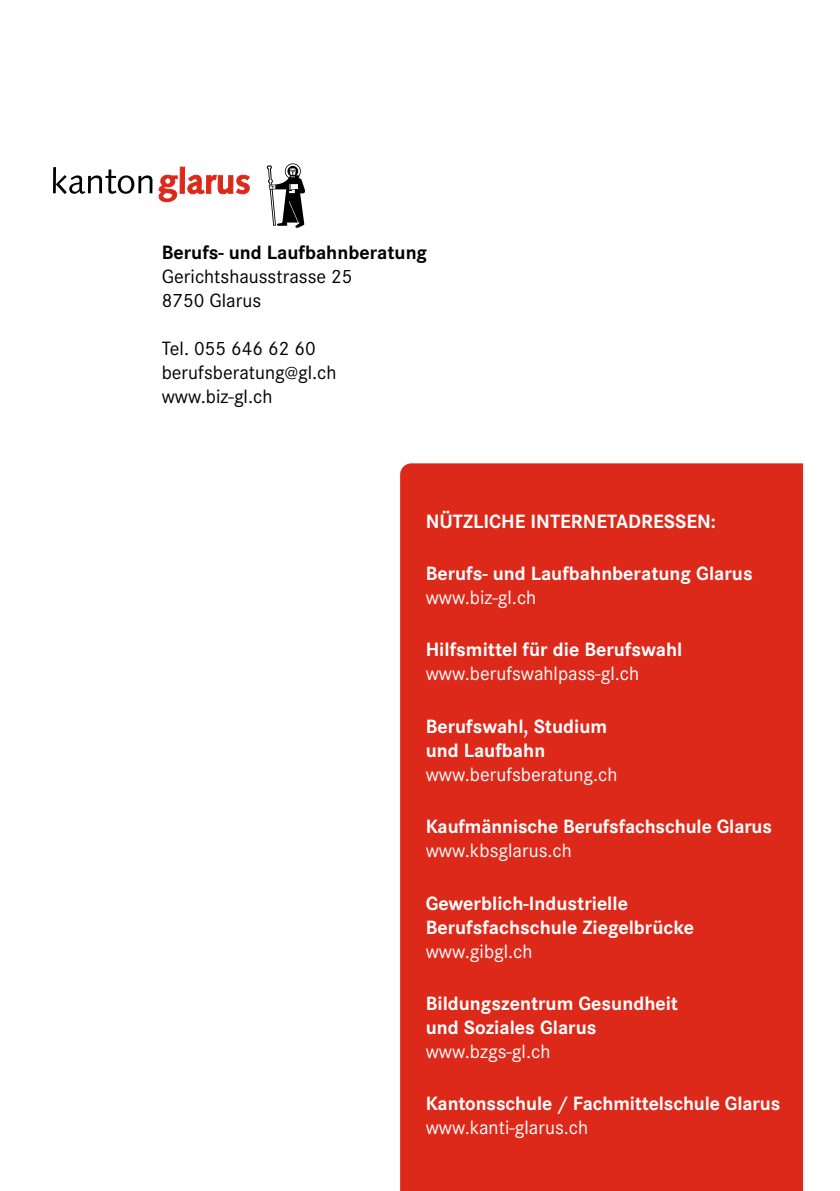
<style>
.page{position:relative;width:840px;height:1191px;background:#fff}
.page>*{position:absolute;margin:0;border:0;box-sizing:border-box;transform-origin:0 0}
.t1{font:700 20px/24px "Corporate S";color:#fff}
.t2{font:20px "Corporate S";color:#fff}
.t3{font:20px/24px "Corporate S";color:#000}
.t4{font:700 20px "Corporate S";color:#000}
.s1{font-size:18px}
</style>
<div class="page">
<svg style="left:53px;top:167px;width:99px;height:27px"></svg>
<svg style="left:158px;top:174px;width:20px;height:28px"></svg>
<hr style="left:180px;top:167px;width:4px;height:26px;background:#dc291a">
<div style="left:179px;top:167px;width:6px;height:27px;border:1px solid #dc291a"></div>
<svg style="left:187px;top:174px;width:63px;height:21px"></svg>
<svg style="left:267px;top:165px;width:38px;height:63px"></svg>
<div style="left:400px;top:463px;width:402px;height:728px;background:#dc291a"></div>
<p class="t4" style="left:162px;top:241px;width:267px">Berufs- und Laufbahnberatung</p>
<p class="t3" style="left:162px;top:264px;width:192px">Gerichtshausstrasse 25<br>8750 Glarus</p>
<p class="t3" style="left:162px;top:336px;width:176px">Tel. 055 646 62 60 berufsberatung<span class="s1">@</span>gl.ch www.biz-gl.ch</p>
<p class="t1" style="left:425px;top:509px;width:292px">NÜTZLICHE INTERNETADRESSEN:</p>
<p class="t1" style="left:425px;top:562px;width:328px">Berufs- und Laufbahnberatung Glarus</p>
<p class="t2" style="left:425px;top:586px;width:112px">www.biz-gl.ch</p>
<p class="t1" style="left:425px;top:638px;width:258px">Hilfsmittel für die Berufswahl</p>
<p class="t2" style="left:425px;top:662px;width:215px">www.berufswahlpass-gl.ch</p>
<p class="t1" style="left:425px;top:714px;width:183px">Berufswahl, Studium und Laufbahn</p>
<p class="t2" style="left:425px;top:762px;width:193px">www.berufsberatung.ch</p>
<p class="t1" style="left:425px;top:815px;width:348px">Kaufmännische Berufsfachschule Glarus</p>
<p class="t2" style="left:425px;top:839px;width:147px">www.kbsglarus.ch</p>
<p class="t1" style="left:425px;top:891px;width:270px">Gewerblich-Industrielle<br>Berufsfachschule Ziegelbrücke</p>
<p class="t2" style="left:425px;top:939px;width:108px">www.gibgl.ch</p>
<p class="t1" style="left:425px;top:991px;width:254px">Bildungszentrum Gesundheit und Soziales Glarus</p>
<p class="t2" style="left:425px;top:1039px;width:126px">www.bzgs-gl.ch</p>
<p class="t1" style="left:425px;top:1092px;width:356px">Kantonsschule / Fachmittelschule Glarus</p>
<p class="t2" style="left:425px;top:1116px;width:164px">www.kanti-glarus.ch</p>
</div>
